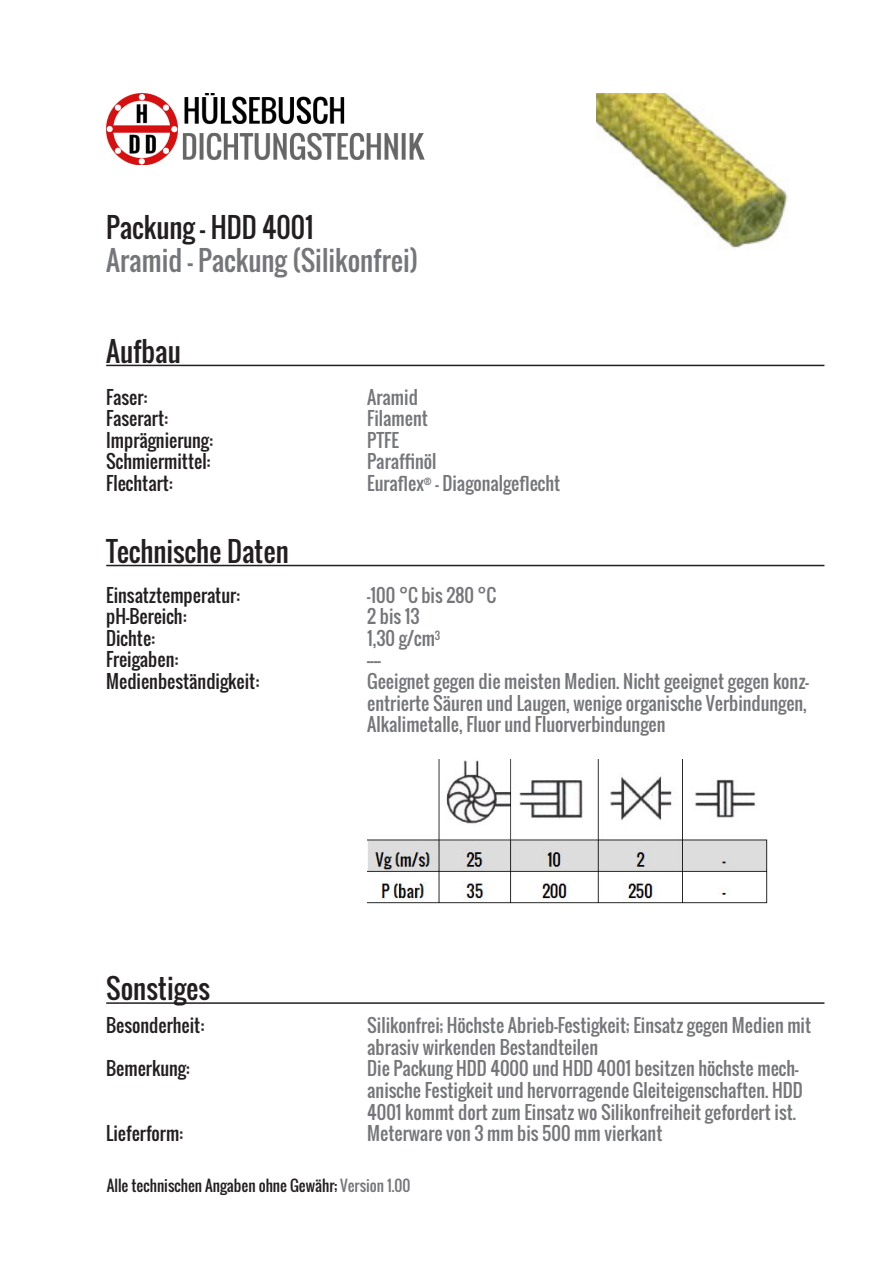
<style>
.page{position:relative;width:893px;height:1263px;background:#fff}
.page>*{position:absolute;margin:0;border:0;box-sizing:border-box;transform-origin:0 0}
.t1{font:27px "Oswald";color:#231f20}
.t2{font:27px "Oswald";color:#757679}
.t3{font:18px/21.6px "Oswald";color:#757679}
.t4{font:18px "Oswald";color:#231f20}
.t5{font:15px "Oswald";color:#231f20}
.s1{color:#757679}
</style>
<div class="page">
<img style="left:106px;top:93px;width:319px;height:72px">
<hr style="left:106px;top:365px;width:718px;height:1px;background:#231f20">
<hr style="left:106px;top:565px;width:718px;height:1px;background:#231f20">
<hr style="left:106px;top:1002px;width:718px;height:2px;background:#231f20">
<img style="left:596px;top:93px;width:192px;height:155px">
<img style="left:367px;top:759px;width:400px;height:144px">
<p class="t1" style="left:106px;top:207px;width:209px">Packung - HDD 4001</p>
<p class="t2" style="left:106px;top:240px;width:313px">Aramid - Packung (Silikonfrei)</p>
<p class="t1" style="left:106px;top:331px;width:76px">Aufbau</p>
<p class="t4" style="left:106px;top:383px;width:43px">Faser:</p>
<p class="t4" style="left:106px;top:405px;width:63px">Faserart:</p>
<p class="t4" style="left:106px;top:427px;width:108px">Imprägnierung:</p>
<p class="t4" style="left:106px;top:448px;width:106px">Schmiermittel:</p>
<p class="t4" style="left:106px;top:470px;width:68px">Flechtart:</p>
<p class="t1" style="left:106px;top:531px;width:184px">Technische Daten</p>
<p class="t4" style="left:106px;top:581px;width:135px">Einsatztemperatur:</p>
<p class="t4" style="left:106px;top:603px;width:82px">pH-Bereich:</p>
<p class="t4" style="left:106px;top:624px;width:50px">Dichte:</p>
<p class="t4" style="left:106px;top:646px;width:74px">Freigaben:</p>
<p class="t4" style="left:106px;top:668px;width:154px">Medienbeständigkeit:</p>
<p class="t3" style="left:367px;top:386px;width:52px">Aramid</p>
<p class="t3" style="left:367px;top:408px;width:62px">Filament</p>
<p class="t3" style="left:367px;top:429px;width:33px">PTFE</p>
<p class="t3" style="left:367px;top:451px;width:71px">Paraffinöl</p>
<p class="t3" style="left:367px;top:472px;width:195px">Euraflex<sup>®</sup> - Diagonalgeflecht</p>
<p class="t3" style="left:367px;top:584px;width:131px">-100 °C bis 280 °C</p>
<p class="t3" style="left:367px;top:606px;width:54px">2 bis 13</p>
<p class="t3" style="left:367px;top:627px;width:74px">1,30 g/cm<sup>3</sup></p>
<p class="t3" style="left:367px;top:649px;width:15px">----</p>
<p class="t3" style="left:367px;top:670px;width:443px;text-align:justify">Geeignet gegen die meisten Medien. Nicht geeignet gegen konz&shy;entrierte Säuren und Laugen, wenige organische Verbindungen, Alkalimetalle, Fluor und Fluorverbindungen</p>
<p class="t1" style="left:106px;top:968px;width:105px">Sonstiges</p>
<p class="t3" style="left:367px;top:1014px;width:446px">Silikonfrei; Höchste Abrieb-Festigkeit; Einsatz gegen Medien mit abrasiv wirkenden Bestandteilen</p>
<p class="t3" style="left:367px;top:1058px;width:437px">Die Packung HDD 4000 und HDD 4001 besitzen höchste mech&shy;anische Festigkeit und hervorragende Gleiteigenschaften. HDD<br>4001 kommt dort zum Einsatz wo Silikonfreiheit gefordert ist.</p>
<p class="t3" style="left:367px;top:1122px;width:297px">Meterware von 3 mm bis 500 mm vierkant</p>
<p class="t5" style="left:107px;top:1174px;width:305px">Alle technischen Angaben ohne Gewähr; <span class="s1">Version 1.00</span></p>
<p class="t4" style="left:106px;top:1012px;width:100px">Besonderheit:</p>
<p class="t4" style="left:106px;top:1055px;width:85px">Bemerkung:</p>
<p class="t4" style="left:106px;top:1120px;width:78px">Lieferform:</p>
</div>
